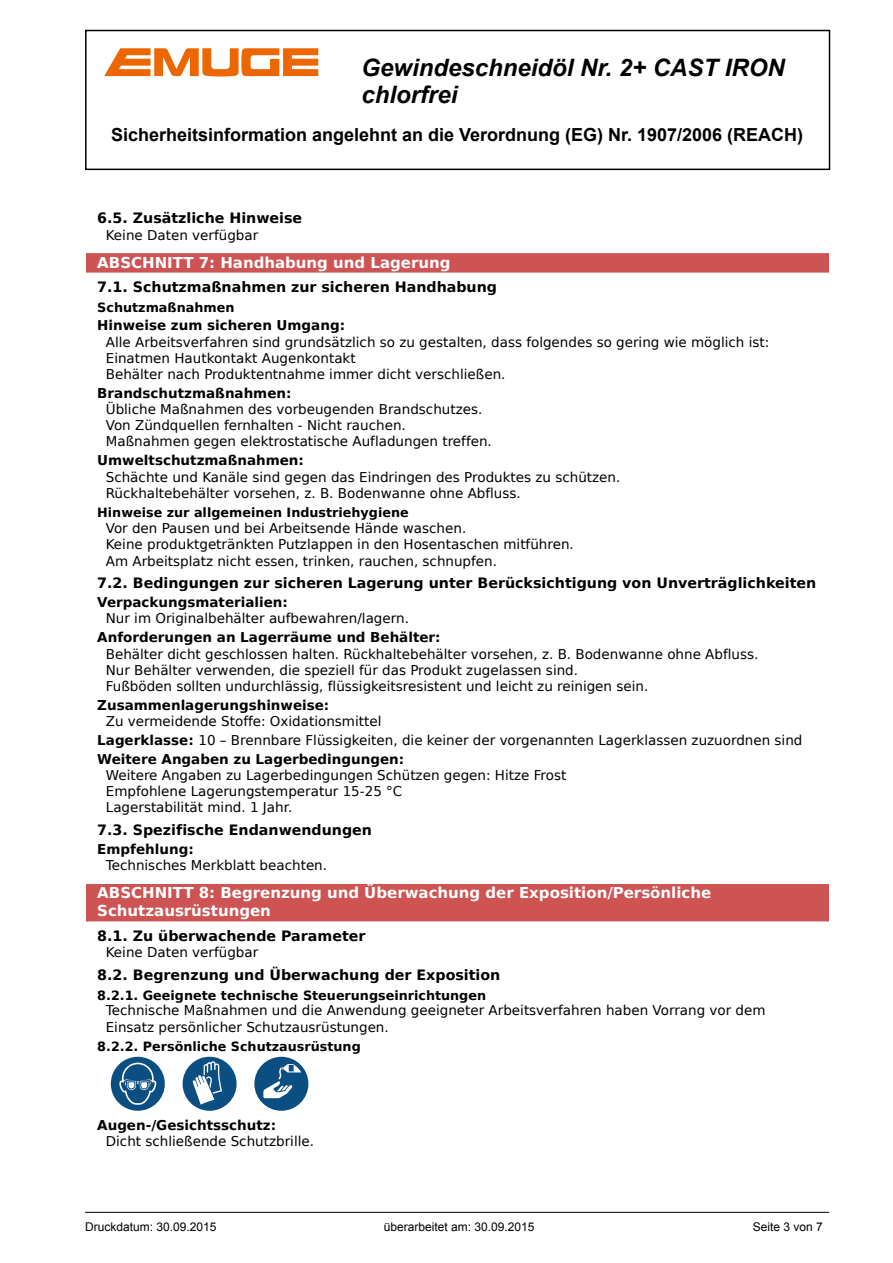
<style>
.page{position:relative;width:893px;height:1263px;background:#fff}
.page>*{position:absolute;margin:0;border:0;box-sizing:border-box;transform-origin:0 0}
.t1{font:italic 700 24px/27px "Arial";color:#000}
.t2{font:700 18px "Arial";color:#000}
.t3{font:700 15px/18px "DejaVu Sans";color:#fff}
.t4{font:700 14.25px "DejaVu Sans";color:#000}
.t5{font:13.5px/16.2px "DejaVu Sans";color:#000}
.t6{font:700 13.5px "DejaVu Sans";color:#000}
.t7{font:700 12.75px "DejaVu Sans";color:#000}
.t8{font:12px "Arial";color:#000}
.s1{font-weight:700}
</style>
<div class="page">
<div style="left:86px;top:253px;width:743px;height:20px;background:#ce5454"></div>
<div style="left:86px;top:884px;width:743px;height:37px;background:#ce5454"></div>
<div style="left:111px;top:1057px;width:54px;height:54px;background:#0b4e82;border-radius:50%"></div>
<svg style="left:119px;top:1057px;width:37px;height:48px"></svg>
<div style="left:183px;top:1057px;width:54px;height:54px;background:#0b4e82;border-radius:50%"></div>
<svg style="left:193px;top:1061px;width:29px;height:44px"></svg>
<div style="left:254px;top:1057px;width:54px;height:54px;background:#0b4e82;border-radius:50%"></div>
<svg style="left:263px;top:1064px;width:38px;height:34px"></svg>
<div style="left:85px;top:30px;width:745px;height:140px;border:2px solid #000"></div>
<hr style="left:85px;top:1212px;width:744px;height:1px;background:#000">
<svg style="left:104px;top:48px;width:214px;height:29px"></svg>
<h1 class="t1" style="left:361px;top:55px;width:425px">Gewindeschneidöl Nr. 2+ CAST IRON chlorfrei</h1>
<h2 class="t2" style="left:111px;top:122px;width:694px">Sicherheitsinformation angelehnt an die Verordnung (EG) Nr. 1907/2006 (REACH)</h2>
<p class="t4" style="left:97px;top:206px;width:206px">6.5. Zusätzliche Hinweise</p>
<p class="t5" style="left:106px;top:226px;width:154px">Keine Daten verfügbar</p>
<p class="t3" style="left:97px;top:253px;width:355px">ABSCHNITT 7: Handhabung und Lagerung</p>
<p class="t4" style="left:97px;top:275px;width:401px">7.1. Schutzmaßnahmen zur sicheren Handhabung</p>
<p class="t7" style="left:97px;top:297px;width:139px">Schutzmaßnahmen</p>
<p class="t6" style="left:97px;top:314px;width:249px">Hinweise zum sicheren Umgang:</p>
<p class="t5" style="left:106px;top:333px;width:665px">Alle Arbeitsverfahren sind grundsätzlich so zu gestalten, dass folgendes so gering wie möglich ist:<br>Einatmen Hautkontakt Augenkontakt<br>Behälter nach Produktentnahme immer dicht verschließen.</p>
<p class="t6" style="left:97px;top:382px;width:196px">Brandschutzmaßnahmen:</p>
<p class="t5" style="left:106px;top:401px;width:388px">Übliche Maßnahmen des vorbeugenden Brandschutzes.<br>Von Zündquellen fernhalten - Nicht rauchen.<br>Maßnahmen gegen elektrostatische Aufladungen treffen.</p>
<p class="t6" style="left:97px;top:449px;width:208px">Umweltschutzmaßnahmen:</p>
<p class="t5" style="left:106px;top:468px;width:516px">Schächte und Kanäle sind gegen das Eindringen des Produktes zu schützen.<br>Rückhaltebehälter vorsehen, z. B. Bodenwanne ohne Abfluss.</p>
<p class="t7" style="left:97px;top:502px;width:313px">Hinweise zur allgemeinen Industriehygiene</p>
<p class="t5" style="left:106px;top:520px;width:470px">Vor den Pausen und bei Arbeitsende Hände waschen.<br>Keine produktgetränkten Putzlappen in den Hosentaschen mitführen.<br>Am Arbeitsplatz nicht essen, trinken, rauchen, schnupfen.</p>
<p class="t4" style="left:97px;top:571px;width:720px">7.2. Bedingungen zur sicheren Lagerung unter Berücksichtigung von Unverträglichkeiten</p>
<p class="t6" style="left:97px;top:591px;width:192px">Verpackungsmaterialien:</p>
<p class="t5" style="left:106px;top:610px;width:305px">Nur im Originalbehälter aufbewahren/lagern.</p>
<p class="t6" style="left:97px;top:626px;width:345px">Anforderungen an Lagerräume und Behälter:</p>
<p class="t5" style="left:106px;top:645px;width:654px">Behälter dicht geschlossen halten. Rückhaltebehälter vorsehen, z. B. Bodenwanne ohne Abfluss.<br>Nur Behälter verwenden, die speziell für das Produkt zugelassen sind.<br>Fußböden sollten undurchlässig, flüssigkeitsresistent und leicht zu reinigen sein.</p>
<p class="t6" style="left:97px;top:694px;width:234px">Zusammenlagerungshinweise:</p>
<p class="t5" style="left:97px;top:711px;width:707px;line-height:18.9px;text-indent:9px">Zu vermeidende Stoffe: Oxidationsmittel<br><span class="s1">Lagerklasse:</span> 10 – Brennbare Flüssigkeiten, die keiner der vorgenannten Lagerklassen zuzuordnen sind<br><span class="s1">Weitere Angaben zu Lagerbedingungen:</span></p>
<p class="t5" style="left:106px;top:767px;width:462px">Weitere Angaben zu Lagerbedingungen Schützen gegen: Hitze Frost<br>Empfohlene Lagerungstemperatur 15-25 °C<br>Lagerstabilität mind. 1 Jahr.</p>
<p class="t4" style="left:97px;top:818px;width:276px">7.3. Spezifische Endanwendungen</p>
<p class="t6" style="left:97px;top:838px;width:98px">Empfehlung:</p>
<p class="t5" style="left:106px;top:857px;width:223px">Technisches Merkblatt beachten.</p>
<p class="t3" style="left:97px;top:884px;width:615px">ABSCHNITT 8: Begrenzung und Überwachung der Exposition/Persönliche<br>Schutzausrüstungen</p>
<p class="t4" style="left:97px;top:924px;width:270px">8.1. Zu überwachende Parameter</p>
<p class="t5" style="left:106px;top:944px;width:154px">Keine Daten verfügbar</p>
<p class="t4" style="left:97px;top:963px;width:405px">8.2. Begrenzung und Überwachung der Exposition</p>
<p class="t7" style="left:97px;top:984px;width:390px">8.2.1. Geeignete technische Steuerungseinrichtungen</p>
<p class="t5" style="left:106px;top:1002px;width:661px">Technische Maßnahmen und die Anwendung geeigneter Arbeitsverfahren haben Vorrang vor dem<br>Einsatz persönlicher Schutzausrüstungen.</p>
<p class="t7" style="left:97px;top:1036px;width:265px">8.2.2. Persönliche Schutzausrüstung</p>
<p class="t6" style="left:97px;top:1114px;width:180px">Augen-/Gesichtsschutz:</p>
<p class="t5" style="left:106px;top:1133px;width:210px">Dicht schließende Schutzbrille.</p>
<p class="t8" style="left:85px;top:1219px;width:133px">Druckdatum: 30.09.2015</p>
<p class="t8" style="left:384px;top:1219px;width:152px">überarbeitet am: 30.09.2015</p>
<p class="t8" style="left:753px;top:1219px;width:72px">Seite 3 von 7</p>
</div>
